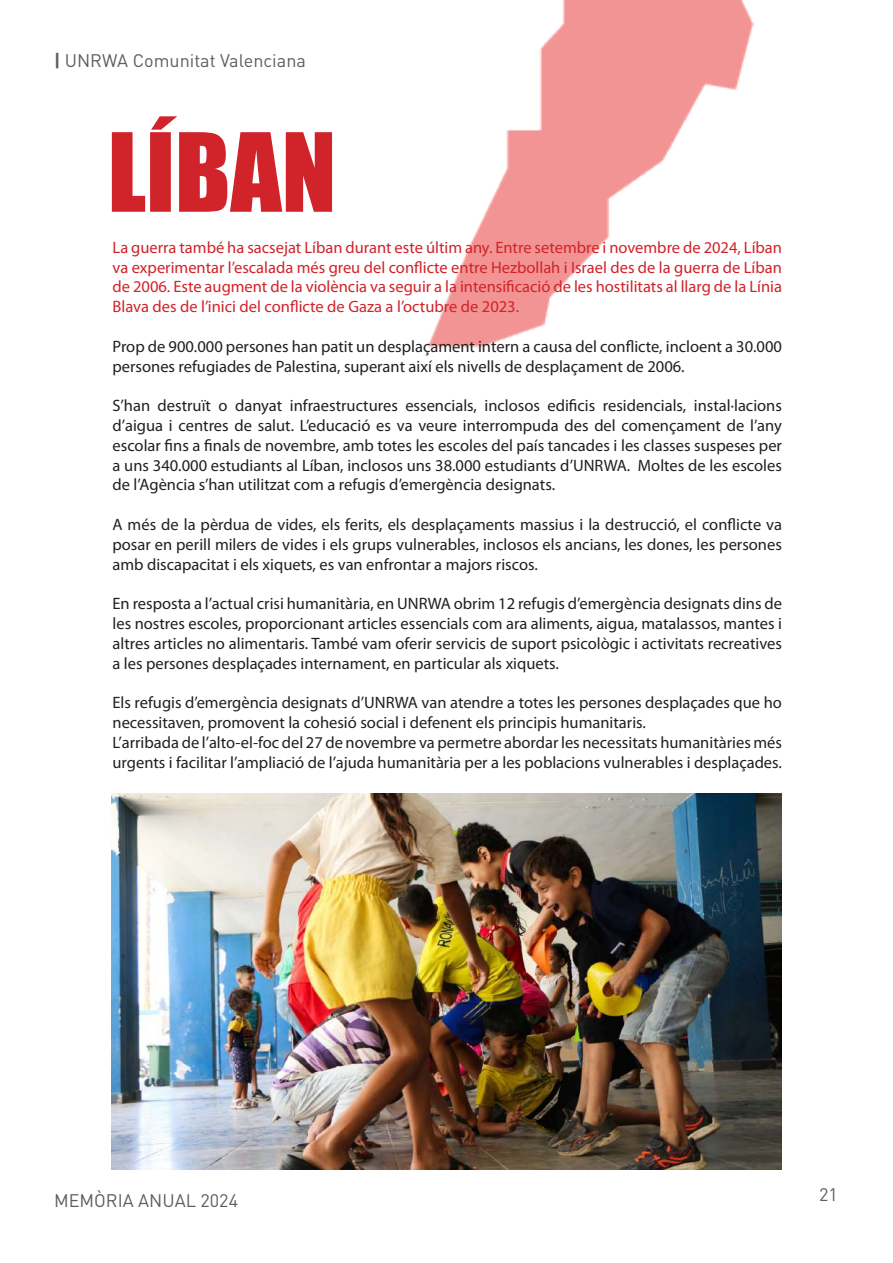
<style>
.page{position:relative;width:893px;height:1263px;background:#fff}
.page>*{position:absolute;margin:0;border:0;box-sizing:border-box;transform-origin:0 0}
.t1{font:100.65px "Impact";color:#d1232a}
.t2{font:18px "DIN Pro";color:#5e5e5e}
.t3{font:16.5px/19.8px "Myriad Pro";color:#231f20;text-align:justify}
.t4{font:16.5px/19.8px "Myriad Pro";color:#d1232a;text-align:justify}
.s1{font-weight:700}
</style>
<div class="page">
<img style="left:428px;top:0;width:325px;height:348px">
<img style="left:112px;top:793px;width:669px;height:376px">
<p class="t2" style="left:54px;top:46px;width:253px"><span class="s1">|</span> UNRWA Comunitat Valenciana</p>
<h1 class="t1" style="left:108px;top:94px;width:230px">LÍBAN</h1>
<p class="t4" style="left:113px;top:237px;width:671px">La guerra també ha sacsejat Líban durant este últim any. Entre setembre i novembre de 2024, Líban va experimentar l’escalada més greu del conflicte entre Hezbollah i Israel des de la guerra de Líban de 2006. Este augment de la violència va seguir a la intensificació de les hostilitats al llarg de la Línia Blava des de l’inici del conflicte de Gaza a l’octubre de 2023.</p>
<p class="t3" style="left:113px;top:336px;width:671px">Prop de 900.000 persones han patit un desplaçament intern a causa del conflicte, incloent a 30.000 persones refugiades de Palestina, superant així els nivells de desplaçament de 2006.</p>
<p class="t3" style="left:113px;top:396px;width:671px">S’han destruït o danyat infraestructures essencials, inclosos edificis residencials, instal·lacions d’aigua i centres de salut. L’educació es va veure interrompuda des del començament de l’any escolar fins a finals de novembre, amb totes les escoles del país tancades i les classes suspeses per a uns 340.000 estudiants al Líban, inclosos uns 38.000 estudiants d’UNRWA. Moltes de les escoles de l’Agència s’han utilitzat com a refugis d’emergència designats.</p>
<p class="t3" style="left:113px;top:514px;width:671px">A més de la pèrdua de vides, els ferits, els desplaçaments massius i la destrucció, el conflicte va posar en perill milers de vides i els grups vulnerables, inclosos els ancians, les dones, les persones amb discapacitat i els xiquets, es van enfrontar a majors riscos.</p>
<p class="t3" style="left:113px;top:594px;width:671px">En resposta a l’actual crisi humanitària, en UNRWA obrim 12 refugis d’emergència designats dins de les nostres escoles, proporcionant articles essencials com ara aliments, aigua, matalassos, mantes i altres articles no alimentaris. També vam oferir servicis de suport psicològic i activitats recreatives a les persones desplaçades internament, en particular als xiquets.</p>
<p class="t3" style="left:113px;top:693px;width:671px;text-align:left">Els refugis d’emergència designats d’UNRWA van atendre a totes les persones desplaçades que ho necessitaven, promovent la cohesió social i defenent els principis humanitaris.<br>L’arribada de l’alto-el-foc del 27 de novembre va permetre abordar les necessitats humanitàries més urgents i facilitar l’ampliació de l’ajuda humanitària per a les poblacions vulnerables i desplaçades.</p>
<p class="t2" style="left:54px;top:1186px;width:186px">MEMÒRIA ANUAL 2024</p>
<p class="t2" style="left:819px;top:1180px;width:20px">21</p>
</div>
